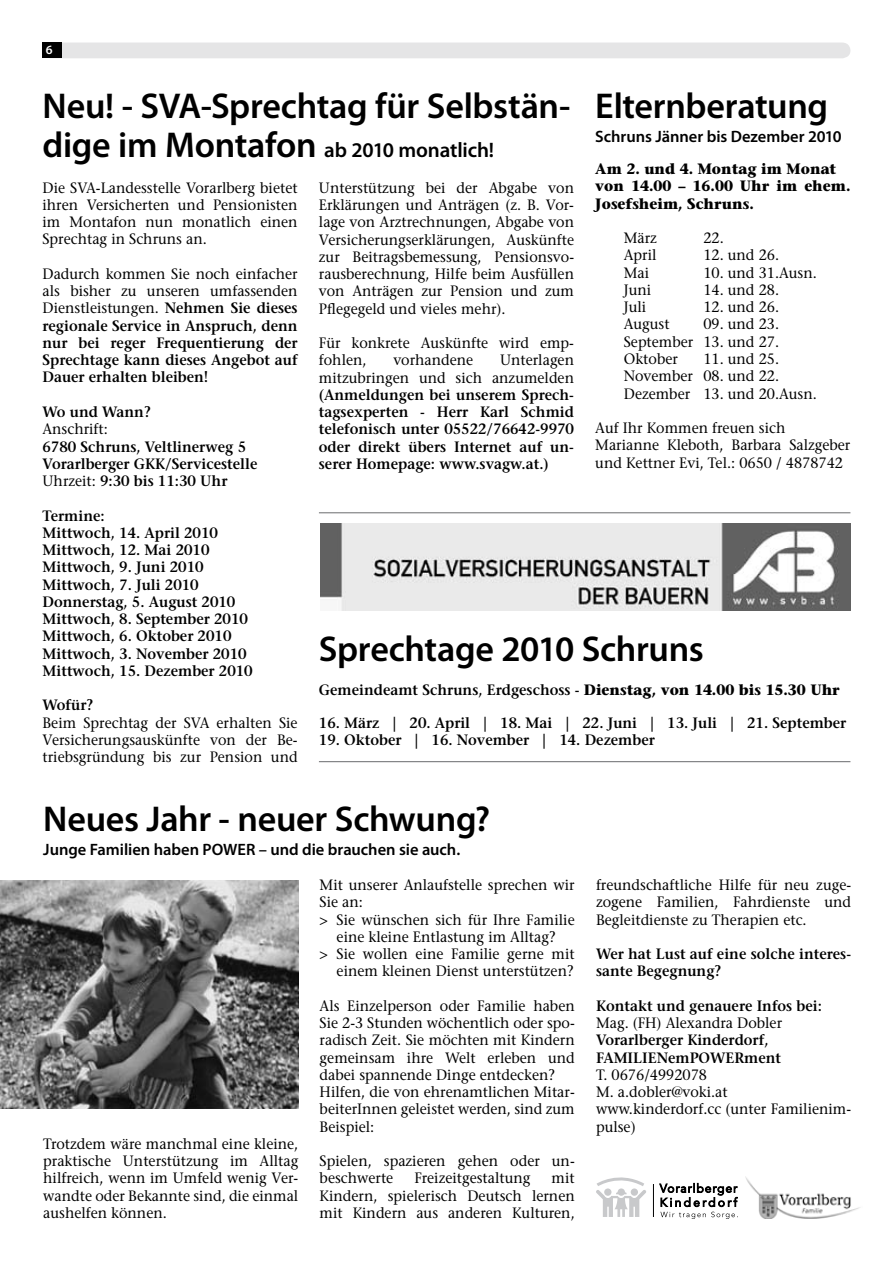
<style>
.page{position:relative;width:893px;height:1263px;background:#fff}
.page>*{position:absolute;margin:0;border:0;box-sizing:border-box;transform-origin:0 0}
.t1{font:600 36px "Myriad Pro";letter-spacing:-.01em;color:#000}
.t2{font:600 21px "Myriad Pro";letter-spacing:-.01em;color:#000}
.t3{font:600 16.5px "Myriad Pro";letter-spacing:-.005em;color:#000}
.t4{font:15px/17.2px "Stone Serif LT";color:#000;text-align:justify;scale:.95 1}
.t5{font:600 15px/17.2px "Stone Serif LT";color:#000;scale:.95 1}
.t6{font:700 15px/17.2px "Stone Serif LT";color:#000;scale:.95 1}
.t7{font:600 12.75px "Myriad Pro";color:#fff}
.s1{font-size:36px}
.s2{font-weight:400}
.s3{font-weight:700}
</style>
<div class="page">
<div style="left:62px;top:43px;width:788px;height:15px;background:#e5e5e6"></div>
<div style="left:43px;top:43px;width:19px;height:15px;background:#000"></div>
<img style="left:0;top:880px;width:298px;height:228px">
<img style="left:746px;top:1177px;width:114px;height:41px">
<svg style="left:659px;top:1183px;width:79px;height:36px"></svg>
<hr style="left:653px;top:1184px;width:1px;height:33px;background:#000">
<svg style="left:596px;top:1177px;width:50px;height:40px"></svg>
<img style="left:321px;top:524px;width:529px;height:86px">
<hr style="left:319px;top:512px;width:531px;height:1px;background:#7b7c7e">
<hr style="left:319px;top:761px;width:531px;height:1px;background:#7b7c7e">
<p class="t7" style="left:46px;top:43px;width:8px">6</p>
<h1 class="t1" style="left:595px;top:86px;width:234px">Elternberatung</h1>
<p class="t3" style="left:595px;top:127px;width:248px">Schruns Jänner bis Dezember 2010</p>
<h1 class="t1" style="left:43px;top:86px;width:530px">Neu! - SVA-Sprechtag für Selbstän-</h1>
<h2 class="t2" style="left:43px;top:138px;width:453px"><span class="s1">dige im Montafon</span> ab 2010 monatlich!</h2>
<p class="t6" style="left:595px;top:160px;width:270px">Am 2. und 4. Montag im Monat von 14.00 – 16.00 Uhr im ehem.<br>Josefsheim, Schruns.</p>
<p class="t4" style="left:624px;top:229px;width:36px">März</p>
<p class="t4" style="left:703px;top:229px;width:23px">22.</p>
<p class="t4" style="left:624px;top:247px;width:36px">April</p>
<p class="t4" style="left:703px;top:247px;width:81px">12. und 26.</p>
<p class="t4" style="left:624px;top:264px;width:28px">Mai</p>
<p class="t4" style="left:703px;top:264px;width:121px">10. und 31.Ausn.</p>
<p class="t4" style="left:624px;top:281px;width:30px">Juni</p>
<p class="t4" style="left:703px;top:281px;width:81px">14. und 28.</p>
<p class="t4" style="left:624px;top:298px;width:25px">Juli</p>
<p class="t4" style="left:703px;top:298px;width:81px">12. und 26.</p>
<p class="t4" style="left:624px;top:316px;width:50px">August</p>
<p class="t4" style="left:43px;top:179px;width:270px">Die SVA-Landesstelle Vorarlberg bietet ihren Versicherten und Pensionisten im Montafon nun monatlich einen Sprechtag in Schruns an.</p>
<p class="t5" style="left:43px;top:265px;width:270px;text-align:justify"><span class="s2">Dadurch kommen Sie noch einfacher als bisher zu unseren umfassenden Dienstleistungen.</span> Nehmen Sie dieses regionale Service in Anspruch, denn nur bei reger Frequentierung der Sprechtage kann dieses Angebot auf Dauer erhalten bleiben!</p>
<p class="t5" style="left:43px;top:403px;width:116px">Wo und Wann?</p>
<p class="t4" style="left:43px;top:420px;width:70px">Anschrift:</p>
<p class="t5" style="left:43px;top:438px;width:228px">6780 Schruns, Veltlinerweg 5<br>Vorarlberger GKK/Servicestelle<br><span class="s2">Uhrzeit:</span> 9:30 bis 11:30 Uhr</p>
<p class="t5" style="left:43px;top:507px;width:223px">Termine:<br>Mittwoch, 14. April 2010<br>Mittwoch, 12. Mai 2010<br>Mittwoch, 9. Juni 2010<br>Mittwoch, 7. Juli 2010<br>Donnerstag, 5. August 2010<br>Mittwoch, 8. September 2010<br>Mittwoch, 6. Oktober 2010<br>Mittwoch, 3. November 2010<br>Mittwoch, 15. Dezember 2010</p>
<p class="t5" style="left:43px;top:696px;width:55px">Wofür?</p>
<p class="t4" style="left:43px;top:714px;width:270px">Beim Sprechtag der SVA erhalten Sie Versicherungsauskünfte von der Be&shy;triebsgründung bis zur Pension und</p>
<p class="t4" style="left:319px;top:179px;width:270px">Unterstützung bei der Abgabe von Erklärungen und Anträgen (z. B. Vor&shy;lage von Arztrechnungen, Abgabe von Versicherungserklärungen, Auskünfte zur Beitragsbemessung, Pensionsvo&shy;rausberechnung, Hilfe beim Ausfüllen von Anträgen zur Pension und zum Pflegegeld und vieles mehr).</p>
<p class="t4" style="left:319px;top:334px;width:270px">Für konkrete Auskünfte wird emp&shy;fohlen,</p>
<p class="t4" style="left:624px;top:316px;width:165px;text-indent:80px">09. und 23.<br>September 13. und 27.<br>Oktober</p>
<p class="t4" style="left:624px;top:350px;width:205px;text-align:left;text-indent:80px">11. und 25.<br>November 08. und 22.<br>Dezember 13. und 20.Ausn.</p>
<p class="t4" style="left:595px;top:419px;width:270px;text-align:left">Auf Ihr Kommen freuen sich<br>Marianne Kleboth, Barbara Salzgeber und Kettner Evi, Tel.: 0650 / 4878742</p>
<p class="t4" style="left:319px;top:351px;width:270px;text-align:right">Unterlagen<br>mitzubringen und sich anzumelden</p>
<p class="t5" style="left:319px;top:386px;width:270px;text-align:justify">(Anmeldungen bei unserem Sprech&shy;tagsexperten - Herr Karl Schmid telefonisch unter 05522/76642-9970 oder direkt übers Internet auf un&shy;serer Homepage: www.svagw.at.)</p>
<p class="t4" style="left:393px;top:351px;width:86px">vorhandene</p>
<h1 class="t1" style="left:319px;top:629px;width:386px">Sprechtage 2010 Schruns</h1>
<p class="t5" style="left:319px;top:681px;width:550px">Gemeindeamt Schruns, Erdgeschoss - <span class="s3">Dienstag, von 14.00 bis 15.30 Uhr</span></p>
<p class="t5" style="left:319px;top:714px;width:557px">16. März | 20. April | 18. Mai | 22. Juni | 13. Juli | 21. September</p>
<p class="t5" style="left:319px;top:731px;width:355px">19. Oktober | 16. November | 14. Dezember</p>
<h1 class="t1" style="left:43px;top:799px;width:449px">Neues Jahr - neuer Schwung?</h1>
<p class="t3" style="left:43px;top:840px;width:419px">Junge Familien haben POWER – und die brauchen sie auch.</p>
<p class="t4" style="left:43px;top:1135px;width:270px">Trotzdem wäre manchmal eine kleine, praktische Unterstützung im Alltag hilfreich, wenn im Umfeld wenig Ver&shy;wandte oder Bekannte sind, die einmal aushelfen können.</p>
<p class="t4" style="left:320px;top:876px;width:270px">Mit unserer Anlaufstelle sprechen wir</p>
<p class="t4" style="left:320px;top:893px;width:47px">Sie an:</p>
<p class="t4" style="left:320px;top:911px;width:270px">&gt; Sie wünschen sich für Ihre Familie</p>
<p class="t4" style="left:337px;top:928px;width:232px">eine kleine Entlastung im Alltag?</p>
<p class="t4" style="left:320px;top:945px;width:270px">&gt; Sie wollen eine Familie gerne mit</p>
<p class="t4" style="left:337px;top:962px;width:251px">einem kleinen Dienst unterstützen?</p>
<p class="t4" style="left:320px;top:997px;width:270px;text-align:left">Als Einzelperson oder Familie haben Sie 2-3 Stunden wöchentlich oder spo&shy;radisch Zeit. Sie möchten mit Kindern gemeinsam ihre Welt erleben und dabei spannende Dinge entdecken?<br>Hilfen, die von ehrenamtlichen Mitar&shy;beiterInnen geleistet werden, sind zum Beispiel:</p>
<p class="t4" style="left:320px;top:1152px;width:270px">Spielen, spazieren gehen oder un&shy;beschwerte</p>
<p class="t4" style="left:414px;top:1169px;width:124px">Freizeitgestaltung</p>
<p class="t4" style="left:320px;top:1169px;width:270px;text-indent:232px">mit Kindern, spielerisch Deutsch lernen mit Kindern aus anderen Kulturen,</p>
<p class="t4" style="left:596px;top:876px;width:270px">freundschaftliche Hilfe für neu zuge&shy;zogene Familien, Fahrdienste und Begleitdienste zu Therapien etc.</p>
<p class="t5" style="left:596px;top:945px;width:270px">Wer hat Lust auf eine solche interes&shy;sante Begegnung?</p>
<p class="t5" style="left:596px;top:997px;width:239px">Kontakt und genauere Infos bei:</p>
<p class="t4" style="left:596px;top:1014px;width:197px">Mag. (FH) Alexandra Dobler</p>
<p class="t5" style="left:596px;top:1031px;width:196px">Vorarlberger Kinderdorf,<br>FAMILIENemPOWERment</p>
<p class="t4" style="left:596px;top:1066px;width:270px;text-align:left">T. 0676/4992078<br>M. a.dobler@voki.at www.kinderdorf.cc (unter Familienim&shy;pulse)</p>
</div>
